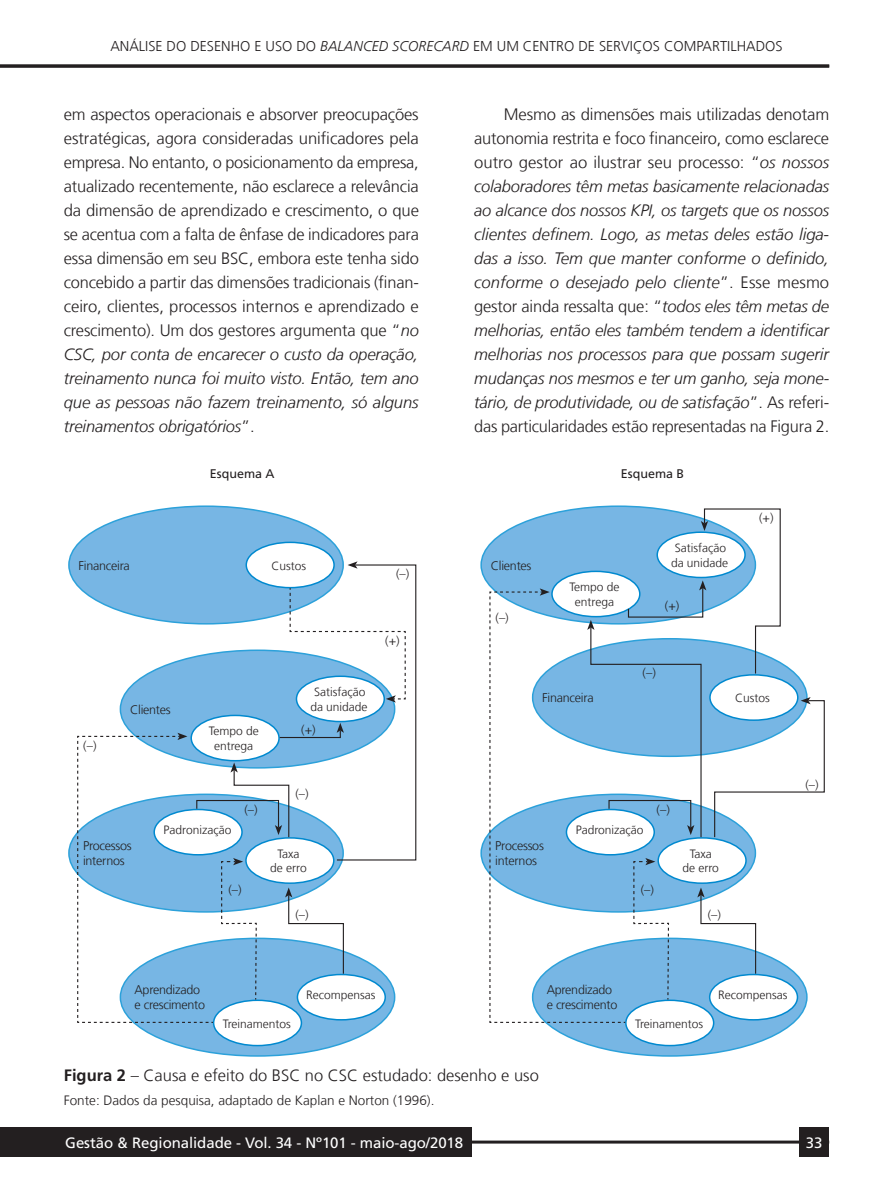
<style>
.page{position:relative;width:893px;height:1191px;background:#fff}
.page>*{position:absolute;margin:0;border:0;box-sizing:border-box;transform-origin:0 0}
.TEXTO{font:italic 300 16.5px/24px "Frutiger LT Com";letter-spacing:-.01em;color:#231f20;text-align:justify}
.TEXTO-2{font:300 16.5px/24px "Frutiger LT Com";letter-spacing:-.01em;color:#231f20;text-align:justify}
.tit_figura{font:300 16.5px "Frutiger LT Com";color:#231f20}
.t1{font:15px "Frutiger LT Com";letter-spacing:-.005em;color:#fff}
.t2{font:300 14.25px "Frutiger LT Com";color:#231f20}
.fonte{font:300 13.5px "Frutiger LT Com";color:#231f20}
.t3{font:300 12.6px/15px "Frutiger LT Com";letter-spacing:-.02em;color:#231f20}
.t4{font:12.6px "Frutiger LT Com";color:#231f20}
.t5{font:300 12px/14.4px "Frutiger LT Com";color:#231f20;text-align:center}
.s1{font-style:italic}
.s2{font-style:normal}
.s3{font-weight:700}
</style>
<div class="page">
<hr style="left:0;top:1140px;width:829px;height:3px;background:#231f20">
<div style="left:0;top:1127px;width:472px;height:30px;background:#231f20"></div>
<div style="left:799px;top:1127px;width:30px;height:30px;background:#231f20"></div>
<hr style="left:0;top:65px;width:829px;height:3px;background:#231f20">
<div style="left:120px;top:938px;width:275px;height:118px;background:#77b6e4;border-radius:50%"></div>
<div style="left:69px;top:506px;width:274px;height:118px;background:#77b6e4;border-radius:50%"></div>
<div style="left:246px;top:542px;width:88px;height:45px;background:#fff;border-radius:50%"></div>
<div style="left:245px;top:541px;width:90px;height:47px;border:2px solid #0089cf;border-radius:50%"></div>
<div style="left:214px;top:1000px;width:87px;height:45px;background:#fff;border-radius:50%"></div>
<div style="left:213px;top:999px;width:89px;height:47px;border:2px solid #0089cf;border-radius:50%"></div>
<svg style="left:77px;top:561px;width:340px;height:462px"></svg>
<div style="left:533px;top:938px;width:274px;height:118px;background:#77b6e4;border-radius:50%"></div>
<div style="left:626px;top:1000px;width:88px;height:45px;background:#fff;border-radius:50%"></div>
<div style="left:625px;top:999px;width:89px;height:47px;border:2px solid #0089cf;border-radius:50%"></div>
<svg style="left:489px;top:508px;width:336px;height:515px"></svg>
<p class="t2" style="left:110px;top:38px;width:674px">ANÁLISE DO DESENHO E USO DO <span class="s1">BALANCED SCORECARD</span> EM UM CENTRO DE SERVIÇOS COMPARTILHADOS</p>
<p class="TEXTO-2" style="left:64px;top:103px;width:357px">em aspectos operacionais e absorver preocupações estratégicas, agora consideradas unificadores pela empresa. No entanto, o posicionamento da empresa, atualizado recentemente, não esclarece a relevância da dimensão de aprendizado e crescimento, o que se acentua com a falta de ênfase de indicadores para essa dimensão em seu BSC, embora este tenha sido concebido a partir das dimensões tradicionais (finan&shy;ceiro, clientes, processos internos e aprendizado e crescimento). Um dos gestores argumenta que “<span class="s1">no CSC, por conta de encarecer o custo da operação, treinamento nunca foi muito visto. Então, tem ano que as pessoas não fazem treinamento, só alguns treinamentos obrigatórios</span>”.</p>
<p class="TEXTO" style="left:474px;top:103px;width:357px;text-indent:30px"><span class="s2">Mesmo as dimensões mais utilizadas denotam autonomia restrita e foco financeiro, como esclarece outro gestor ao ilustrar seu processo: “</span>os nossos colaboradores têm metas basicamente relacionadas ao alcance dos nossos KPI, os targets que os nossos clientes definem. Logo, as metas deles estão liga&shy;das a isso. Tem que manter conforme o definido, conforme o desejado pelo cliente<span class="s2">”. Esse mesmo gestor ainda ressalta que: “</span>todos eles têm metas de melhorias, então eles também tendem a identificar melhorias nos processos para que possam sugerir mudanças nos mesmos e ter um ganho, seja mone&shy;tário, de produtividade, ou de satisfação<span class="s2">”. As referi&shy;das particularidades estão representadas na Figura 2.</span></p>
<p class="t4" style="left:210px;top:466px;width:66px">Esquema A</p>
<p class="t4" style="left:621px;top:466px;width:65px">Esquema B</p>
<p class="t3" style="left:759px;top:510px;width:16px">(+)</p>
<p class="t3" style="left:79px;top:558px;width:53px">Financeira</p>
<p class="t5" style="left:271px;top:558px;width:36px">Custos</p>
<p class="t3" style="left:396px;top:566px;width:15px">(–)</p>
<p class="t3" style="left:491px;top:558px;width:42px">Clientes</p>
<p class="t5" style="left:671px;top:541px;width:58px;text-align:left">Satisfação da unidade</p>
<p class="t3" style="left:495px;top:610px;width:15px">(–)</p>
<p class="t5" style="left:569px;top:580px;width:52px">Tempo de entrega</p>
<p class="t3" style="left:665px;top:598px;width:16px">(+)</p>
<p class="t3" style="left:385px;top:633px;width:16px">(+)</p>
<p class="t3" style="left:643px;top:665px;width:15px">(–)</p>
<p class="t3" style="left:130px;top:702px;width:42px">Clientes</p>
<p class="t5" style="left:310px;top:685px;width:58px;text-align:left">Satisfação da unidade</p>
<p class="t3" style="left:542px;top:690px;width:53px">Financeira</p>
<p class="t5" style="left:735px;top:691px;width:36px">Custos</p>
<p class="t3" style="left:83px;top:738px;width:15px">(–)</p>
<p class="t5" style="left:209px;top:724px;width:52px">Tempo de entrega</p>
<p class="t3" style="left:301px;top:722px;width:16px">(+)</p>
<p class="t3" style="left:295px;top:786px;width:15px">(–)</p>
<p class="t3" style="left:805px;top:777px;width:15px">(–)</p>
<p class="t3" style="left:244px;top:802px;width:15px">(–)</p>
<p class="t3" style="left:657px;top:802px;width:15px">(–)</p>
<p class="t5" style="left:164px;top:822px;width:69px">Padronização</p>
<p class="t5" style="left:576px;top:822px;width:69px">Padronização</p>
<p class="t3" style="left:83px;top:838px;width:50px">Processos internos</p>
<p class="t5" style="left:270px;top:846px;width:38px">Taxa de erro</p>
<p class="t3" style="left:495px;top:838px;width:50px">Processos internos</p>
<p class="t5" style="left:682px;top:846px;width:38px">Taxa de erro</p>
<p class="t3" style="left:228px;top:882px;width:15px">(–)</p>
<p class="t3" style="left:641px;top:882px;width:15px">(–)</p>
<p class="t3" style="left:295px;top:907px;width:15px">(–)</p>
<p class="t3" style="left:708px;top:907px;width:15px">(–)</p>
<p class="t3" style="left:135px;top:982px;width:72px">Aprendizado e crescimento</p>
<p class="t5" style="left:306px;top:987px;width:71px">Recompensas</p>
<p class="t3" style="left:547px;top:982px;width:72px">Aprendizado e crescimento</p>
<p class="t5" style="left:718px;top:987px;width:71px">Recompensas</p>
<p class="t5" style="left:223px;top:1016px;width:70px">Treinamentos</p>
<p class="t5" style="left:635px;top:1016px;width:70px">Treinamentos</p>
<p class="tit_figura" style="left:64px;top:1065px;width:477px"><span class="s3">Figura 2</span> – Causa e efeito do BSC no CSC estudado: desenho e uso</p>
<p class="fonte" style="left:64px;top:1092px;width:372px">Fonte: Dados da pesquisa, adaptado de Kaplan e Norton (1996).</p>
<p class="t1" style="left:65px;top:1133px;width:399px">Gestão &amp; Regionalidade - Vol. 34 - Nº101 - maio-ago/2018</p>
<p class="t1" style="left:806px;top:1133px;width:18px">33</p>
</div>
